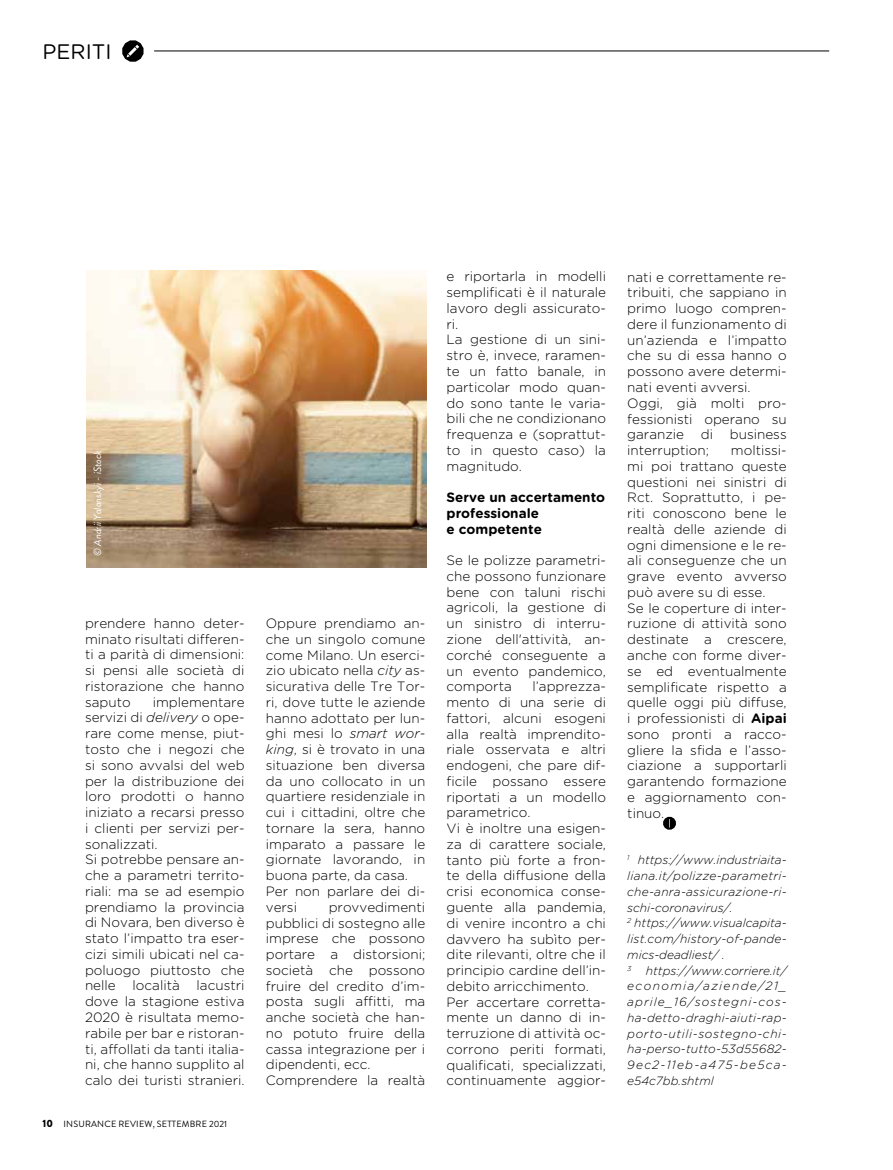
<style>
.page{position:relative;width:893px;height:1170px;background:#fff}
.page>*{position:absolute;margin:0;border:0;box-sizing:border-box;transform-origin:0 0}
.t1{font:21px "Gotham Rounded";color:#000}
.t2{font:300 13.5px/15.8px "Gotham Rounded";color:#000}
.t3{font:700 13.5px/15.8px "Gotham Rounded";color:#000}
.t4{font:italic 300 12px/15.8px "Gotham Rounded";letter-spacing:.015em;color:#000}
.t5{font:italic 10.5px "Brandon Grotesque";color:#fff}
.t6{font:9px "Brandon Grotesque";letter-spacing:.02em;color:#000}
.s1{font-style:italic}
.s2{font-weight:900;font-size:10.5px}
.s3{font-weight:700}
</style>
<div class="page">
<svg style="left:122px;top:40px;width:22px;height:22px"></svg>
<hr style="left:154px;top:51px;width:675px;height:1px;background:#000">
<img style="left:86px;top:270px;width:341px;height:297px">
<svg style="left:663px;top:816px;width:13px;height:13px"></svg>
<h1 class="t1" style="left:43px;top:37px;width:71px">PERITI</h1>
<p class="t5" style="left:90px;top:555px;width:107px;rotate:-90deg">© Andrii Yalanskyi - iStock</p>
<p class="t2" style="left:85px;top:614px;width:161px;text-align:justify">prendere hanno deter&shy;minato risultati differen&shy;ti a parità di dimensioni: si pensi alle società di ristorazione che hanno saputo</p>
<p class="t2" style="left:85px;top:693px;width:161px;text-indent:68px">implementare servizi di <span class="s1">delivery</span> o ope&shy;rare come mense, piut&shy;tosto che i negozi che si sono avvalsi del web per la distribuzione dei loro prodotti o hanno iniziato a recarsi presso i clienti per servizi per&shy;sonalizzati.<br>Si potrebbe pensare an&shy;che a parametri territo&shy;riali: ma se ad esempio prendiamo la provincia di Novara, ben diverso è stato l’impatto tra eser&shy;cizi simili ubicati nel ca&shy;poluogo piuttosto che nelle località lacustri dove la stagione estiva<br>2020 è risultata memo&shy;rabile per bar e ristoran&shy;ti, affollati da tanti italia&shy;ni, che hanno supplito al calo dei turisti stranieri.</p>
<p class="t6" style="left:43px;top:1117px;width:186px"><span class="s2">10</span> INSURANCE REVIEW, SETTEMBRE 2021</p>
<p class="t2" style="left:266px;top:614px;width:161px">Oppure prendiamo an&shy;che un singolo comune come Milano. Un eserci&shy;zio ubicato nella <span class="s1">city</span> as&shy;sicurativa delle Tre Tor&shy;ri, dove tutte le aziende hanno adottato per lun&shy;ghi mesi lo <span class="s1">smart wor&shy;king</span>, si è trovato in una situazione ben diversa da uno collocato in un quartiere residenziale in cui i cittadini, oltre che tornare la sera, hanno imparato a passare le giornate lavorando, in buona parte, da casa.<br>Per non parlare dei di&shy;versi</p>
<p class="t2" style="left:266px;top:898px;width:161px;text-indent:63px">provvedimenti pubblici di sostegno alle imprese che possono portare a distorsioni; società che possono fruire del credito d’im&shy;posta sugli affitti, ma anche società che han&shy;no potuto fruire della cassa integrazione per i dipendenti, ecc.<br>Comprendere la realtà</p>
<p class="t2" style="left:447px;top:268px;width:161px">e riportarla in modelli semplificati è il naturale lavoro degli assicurato&shy;ri.<br>La gestione di un sini&shy;stro è, invece, raramen&shy;te un fatto banale, in particolar modo quan&shy;do sono tante le varia&shy;bili che ne condizionano frequenza e (soprattut&shy;to in questo caso) la magnitudo.</p>
<p class="t3" style="left:447px;top:489px;width:160px">Serve un accertamento professionale<br>e competente</p>
<p class="t2" style="left:447px;top:552px;width:161px;text-align:justify">Se le polizze parametri&shy;che possono funzionare bene con taluni rischi agricoli, la gestione di un sinistro di interru&shy;zione dell'attività, an&shy;corché conseguente a un evento pandemico, comporta</p>
<p class="t2" style="left:447px;top:678px;width:161px;text-indent:86px">l’apprezza&shy;mento di una serie di fattori, alcuni esogeni alla realtà imprendito&shy;riale osservata e altri endogeni, che pare dif&shy;ficile possano essere riportati a un modello parametrico.<br>Vi è inoltre una esigen&shy;za di carattere sociale, tanto più forte a fron&shy;te della diffusione della crisi economica conse&shy;guente alla pandemia, di venire incontro a chi davvero ha subìto per&shy;dite rilevanti, oltre che il principio cardine dell’in&shy;debito arricchimento.<br>Per accertare corretta&shy;mente un danno di in&shy;terruzione di attività oc&shy;corrono periti formati, qualificati, specializzati, continuamente aggior-</p>
<p class="t2" style="left:627px;top:268px;width:161px">nati e correttamente re&shy;tribuiti, che sappiano in primo luogo compren&shy;dere il funzionamento di un’azienda e l’impatto che su di essa hanno o possono avere determi&shy;nati eventi avversi.<br>Oggi, già molti pro&shy;fessionisti operano su garanzie di business interruption;</p>
<p class="t2" style="left:627px;top:442px;width:161px;text-indent:104px">moltissi&shy;mi poi trattano queste questioni nei sinistri di<br>Rct. Soprattutto, i pe&shy;riti conoscono bene le realtà delle aziende di ogni dimensione e le re&shy;ali conseguenze che un grave evento avverso può avere su di esse.<br>Se le coperture di inter&shy;ruzione di attività sono destinate a crescere, anche con forme diver&shy;se ed eventualmente semplificate rispetto a quelle oggi più diffuse, i professionisti di <span class="s3">Aipai </span>sono pronti a racco&shy;gliere la sfida e l’asso&shy;ciazione a supportarli garantendo formazione e aggiornamento con&shy;tinuo.</p>
<p class="t4" style="left:627px;top:851px;width:161px"><sup>1</sup> https://www.industriaita&shy;liana.it/polizze-parametri&shy;che-anra-assicurazione-ri&shy;schi-coronavirus/.<br><sup>2</sup> https://www.visualcapita&shy;list.com/history-of-pande&shy;mics-deadliest/ .<br><sup>3</sup> https://www.corriere.it/ economia/aziende/21_ aprile_16/sostegni-cos&shy;ha-detto-draghi-aiuti-rap&shy;porto-utili-sostegno-chi&shy;ha-perso-tutto-53d55682-<br>9ec2-11eb-a475-be5ca&shy;e54c7bb.shtml</p>
</div>
